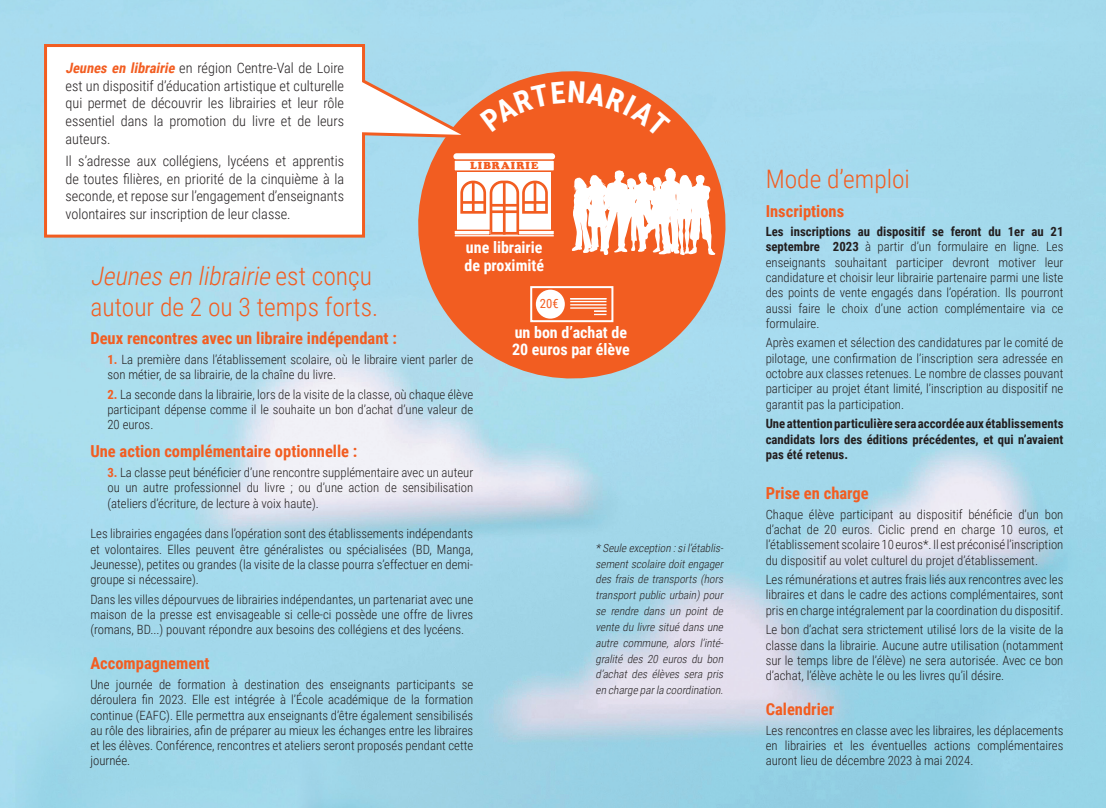
<style>
.page{position:relative;width:1106px;height:808px;background:#fff}
.page>*{position:absolute;margin:0;border:0;box-sizing:border-box;transform-origin:0 0}
.t1{font:300 25.5px/30.6px "Roboto Condensed";color:#f25d21}
.t2{font:700 16.5px "Roboto Condensed";color:#f25d21}
.t3{font:700 16.05px/17.2px "Roboto Condensed";color:#fff}
.t4{font:300 14.25px/17.7px "Roboto Condensed";color:#231f20;text-align:justify}
.t5{font:300 12.75px/15.3px "Roboto Condensed";color:#231f20;text-align:justify}
.t6{font:700 12.75px/15.3px "Roboto Condensed";color:#231f20;text-align:justify}
.t7{font:12.75px "Roboto Condensed";color:#f25d21}
.t8{font:italic 300 11.25px/15.9px "Roboto Condensed";color:#231f20;text-align:justify}
.t9{font:900 10.5px "Cooper";letter-spacing:.1em;color:#f25d21}
.s1{font-weight:700;font-style:italic;color:#f25d21}
.s2{font-style:italic}
.s3{font-weight:700;color:#f25d21}
.s4{font-weight:700}
</style>
<div class="page">
<svg style="left:400px;top:53px;width:344px;height:344px;background:#cf9a83"></svg>
<svg style="left:571px;top:168px;width:144px;height:88px"></svg>
<div style="left:530px;top:286px;width:83px;height:36px;border:2px solid #fff"></div>
<div style="left:536px;top:290px;width:29px;height:29px;background:#fff;border-radius:50%"></div>
<hr style="left:570px;top:298px;width:36px;height:1px;background:#fff">
<hr style="left:570px;top:301px;width:36px;height:1px;background:#fff">
<hr style="left:570px;top:304px;width:36px;height:1px;background:#fff">
<hr style="left:570px;top:307px;width:36px;height:2px;background:#fff">
<svg style="left:594px;top:311px;width:12px;height:4px"></svg>
<div style="left:453px;top:153px;width:102px;height:7px;background:#fff;border-radius:3px"></div>
<svg style="left:480px;top:159px;width:76px;height:77px"></svg>
<hr style="left:491px;top:210px;width:27px;height:3px;background:#f25d21">
<hr style="left:455px;top:235px;width:99px;height:1px;background:#fff">
<svg style="left:43px;top:43px;width:437px;height:196px"></svg>
<svg style="left:480px;top:81px;width:190px;height:56px;background:#ec6631"></svg>
<p class="t4" style="left:65px;top:58px;width:280px"><span class="s1">Jeunes en librairie</span> en région Centre-Val de Loire est un dispositif d’éducation artistique et culturelle qui permet de découvrir les librairies et leur rôle essentiel dans la promotion du livre et de leurs auteurs.</p>
<p class="t4" style="left:65px;top:151px;width:280px">Il s’adresse aux collégiens, lycéens et apprentis de toutes filières, en priorité de la cinquième à la seconde, et repose sur l’engagement d’enseignants volontaires sur inscription de leur classe.</p>
<p class="t9" style="left:470px;top:159px;width:70px">LIBRAIRIE</p>
<p class="t3" style="left:464px;top:238px;width:81px">une librairie de proximité</p>
<h1 class="t1" style="left:90px;top:260px;width:289px"><span class="s2">Jeunes en librairie</span> e s t c o n ç u autour de 2 ou 3 temps forts.</h1>
<p class="t2" style="left:90px;top:327px;width:308px">Deux rencontres avec un libraire indépendant :</p>
<p class="t5" style="left:107px;top:351px;width:367px"><span class="s3">1.</span> La première dans l’établissement scolaire, où le libraire vient parler de son métier, de sa librairie, de la chaîne du livre.</p>
<p class="t5" style="left:107px;top:386px;width:367px"><span class="s3">2.</span> La seconde dans la librairie, lors de la visite de la classe, où chaque élève participant dépense comme il le souhaite un bon d’achat d’une valeur de 20 euros.</p>
<p class="t2" style="left:90px;top:440px;width:268px">Une action complémentaire optionnelle :</p>
<p class="t5" style="left:107px;top:464px;width:367px"><span class="s3">3.</span> La classe peut bénéficier d’une rencontre supplémentaire avec un auteur ou un autre professionnel du livre ; ou d’une action de sensibilisation (ateliers d’écriture, de lecture à voix haute).</p>
<p class="t5" style="left:90px;top:525px;width:384px">Les librairies engagées dans l’opération sont des établissements indépendants et volontaires. Elles peuvent être généralistes ou spécialisées (BD, Manga, Jeunesse), petites ou grandes (la visite de la classe pourra s’effectuer en demi&shy;groupe si nécessaire).</p>
<p class="t5" style="left:90px;top:591px;width:384px">Dans les villes dépourvues de librairies indépendantes, un partenariat avec une maison de la presse est envisageable si celle-ci possède une offre de livres (romans, BD...) pouvant répondre aux besoins des collégiens et des lycéens.</p>
<p class="t2" style="left:90px;top:652px;width:121px">Accompagnement</p>
<p class="t5" style="left:90px;top:676px;width:384px">Une journée de formation à destination des enseignants participants se déroulera fin 2023. Elle est intégrée à l’École académique de la formation continue (EAFC). Elle permettra aux enseignants d’être également sensibilisés au rôle des librairies, afin de préparer au mieux les échanges entre les libraires et les élèves. Conférence, rencontres et ateliers seront proposés pendant cette journée.</p>
<p class="t7" style="left:540px;top:295px;width:20px">20€</p>
<p class="t3" style="left:512px;top:323px;width:119px">un bon d’achat de<br>20 euros par élève</p>
<p class="t8" style="left:595px;top:539px;width:132px">*Seule exception :sil’établis&shy;sementscolaire doitengager des frais de transports (hors transport public urbain) pour se rendre dans un point de vente du livre situé dans une autre commune, alors l’inté&shy;gralité des 20 euros du bon d’achat des élèves sera pris en charge parla coordination.</p>
<h1 class="t1" style="left:765px;top:163px;width:146px">Mode d’emploi</h1>
<p class="t2" style="left:765px;top:199px;width:80px">Inscriptions</p>
<p class="t5" style="left:765px;top:223px;width:299px"><span class="s4">Les inscriptions au dispositif se feront du 1er au 21 septembre 2023</span> à partir d’un formulaire en ligne. Les enseignants souhaitant participer devront motiver leur candidature et choisir leur librairie partenaire parmi une liste des points de vente engagés dans l’opération. Ils pourront aussi faire le choix d’une action complémentaire via ce formulaire.</p>
<p class="t5" style="left:765px;top:335px;width:299px">Après examen et sélection des candidatures par le comité de pilotage, une confirmation de l’inscription sera adressée en octobre aux classes retenues. Le nombre de classes pouvant participer au projet étant limité, l’inscription au dispositif ne garantit pas la participation.</p>
<p class="t6" style="left:765px;top:416px;width:299px">Une attention particulière sera accordée aux établissements candidats lors des éditions précédentes, et qui n’avaient pas été retenus.</p>
<p class="t2" style="left:765px;top:482px;width:105px">Prise en charge</p>
<p class="t5" style="left:765px;top:506px;width:299px">Chaque élève participant au dispositif bénéficie d’un bon d’achat de 20 euros. Ciclic prend en charge 10 euros, et l’établissement scolaire 10 euros*. Il est préconisé l’inscription du dispositif au volet culturel du projet d’établissement.</p>
<p class="t5" style="left:765px;top:571px;width:299px">Les rémunérations et autres frais liés aux rencontres avec les libraires et dans le cadre des actions complémentaires, sont pris en charge intégralement par la coordination du dispositif.</p>
<p class="t5" style="left:765px;top:622px;width:299px">Le bon d’achat sera strictement utilisé lors de la visite de la classe dans la librairie. Aucune autre utilisation (notamment sur le temps libre de l’élève) ne sera autorisée. Avec ce bon d’achat, l’élève achète le ou les livres qu’il désire.</p>
<p class="t2" style="left:765px;top:698px;width:70px">Calendrier</p>
<p class="t5" style="left:765px;top:722px;width:299px">Les rencontres en classe avec les libraires, les déplacements en librairies et les éventuelles actions complémentaires auront lieu de décembre 2023 à mai 2024.</p>
</div>
